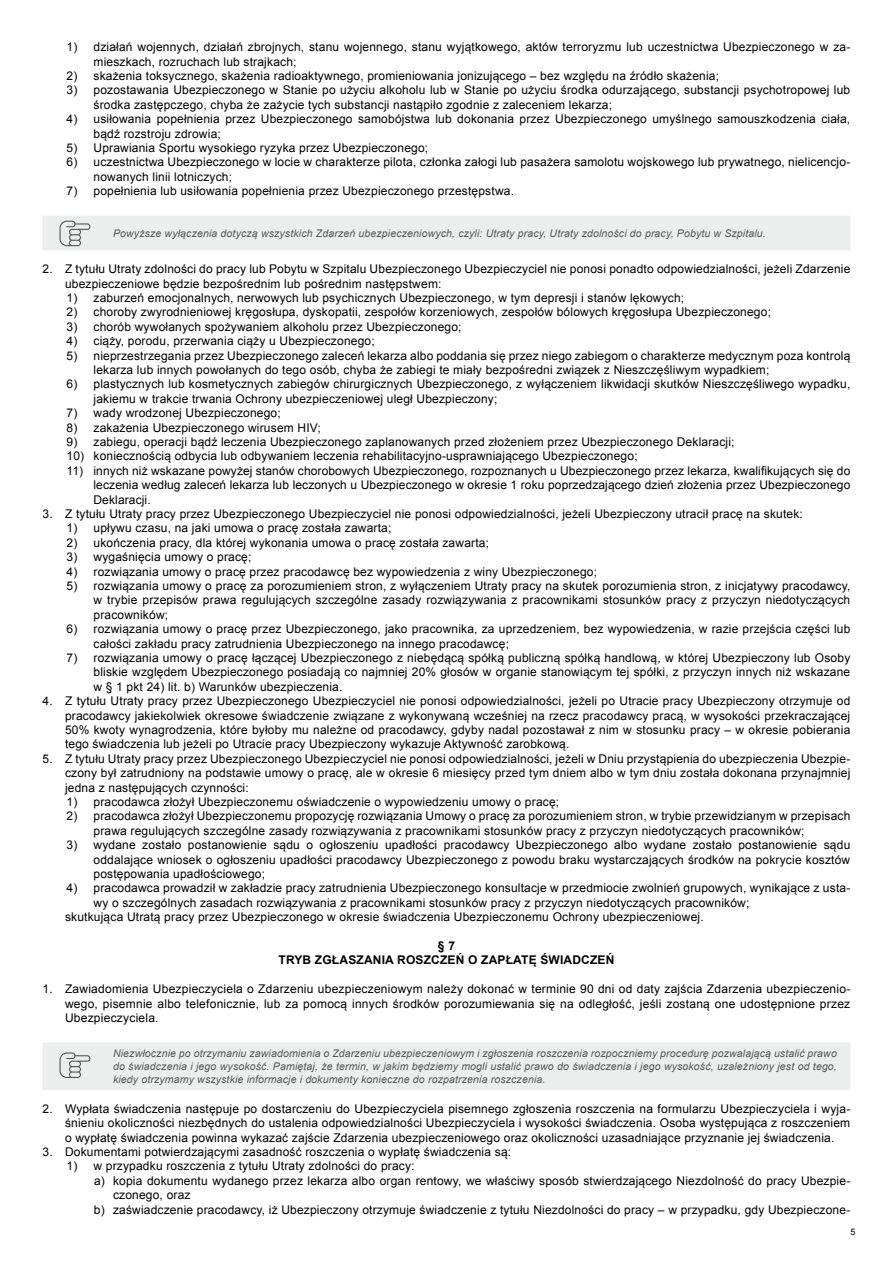
<style>
.page{position:relative;width:893px;height:1263px;background:#fff}
.page>*{position:absolute;margin:0;border:0;box-sizing:border-box;transform-origin:0 0}
.t1{font:12px/14.4px "Arial";letter-spacing:.015em;color:#000}
.t2{font:700 12px/14.4px "Arial";letter-spacing:.015em;color:#000;text-align:center}
.t3{font:italic 10.5px/13.2px "Arial";letter-spacing:.015em;color:#58585a;text-align:justify}
.t4{font:9px "Arial";color:#000}
</style>
<div class="page">
<hr style="left:43px;top:1042px;width:64px;height:2px;background:#eceded">
<hr style="left:107px;top:1042px;width:743px;height:2px;background:#eceded">
<hr style="left:43px;top:1088px;width:64px;height:2px;background:#eceded">
<hr style="left:107px;top:1088px;width:743px;height:2px;background:#eceded">
<div style="left:43px;top:216px;width:807px;height:34px;background:#eceded"></div>
<div style="left:43px;top:1044px;width:807px;height:44px;background:#eceded"></div>
<p class="t1" style="left:94px;top:40px;width:758px;text-indent:-27px">1) działań wojennych, działań zbrojnych, stanu wojennego, stanu wyjątkowego, aktów terroryzmu lub uczestnictwa Ubezpieczonego w za&shy;mieszkach, rozruchach lub strajkach;</p>
<p class="t1" style="left:67px;top:69px;width:654px">2) skażenia toksycznego, skażenia radioaktywnego, promieniowania jonizującego – bez względu na źródło skażenia;</p>
<p class="t1" style="left:94px;top:83px;width:758px;text-indent:-27px">3) pozostawania Ubezpieczonego w Stanie po użyciu alkoholu lub w Stanie po użyciu środka odurzającego, substancji psychotropowej lub środka zastępczego, chyba że zażycie tych substancji nastąpiło zgodnie z zaleceniem lekarza;</p>
<p class="t1" style="left:94px;top:112px;width:758px;text-indent:-27px">4) usiłowania popełnienia przez Ubezpieczonego samobójstwa lub dokonania przez Ubezpieczonego umyślnego samouszkodzenia ciała, bądź rozstroju zdrowia;</p>
<p class="t1" style="left:67px;top:141px;width:363px">5) Uprawiania Sportu wysokiego ryzyka przez Ubezpieczonego;</p>
<p class="t1" style="left:94px;top:155px;width:758px;text-indent:-27px">6) uczestnictwa Ubezpieczonego w locie w charakterze pilota, członka załogi lub pasażera samolotu wojskowego lub prywatnego, nielicencjo&shy;nowanych linii lotniczych;</p>
<p class="t1" style="left:67px;top:184px;width:449px">7) popełnienia lub usiłowania popełnienia przez Ubezpieczonego przestępstwa.</p>
<p class="t3" style="left:113px;top:227px;width:654px">Powyższe wyłączenia dotyczą wszystkich Zdarzeń ubezpieczeniowych, czyli: Utraty pracy, Utraty zdolności do pracy, Pobytu w Szpitalu.</p>
<p class="t1" style="left:65px;top:262px;width:787px;text-indent:-22px">2. Z tytułu Utraty zdolności do pracy lub Pobytu w Szpitalu Ubezpieczonego Ubezpieczyciel nie ponosi ponadto odpowiedzialności, jeżeli Zdarzenie ubezpieczeniowe będzie bezpośrednim lub pośrednim następstwem:</p>
<p class="t1" style="left:67px;top:291px;width:619px">1) zaburzeń emocjonalnych, nerwowych lub psychicznych Ubezpieczonego, w tym depresji i stanów lękowych;</p>
<p class="t1" style="left:67px;top:305px;width:706px">2) choroby zwyrodnieniowej kręgosłupa, dyskopatii, zespołów korzeniowych, zespołów bólowych kręgosłupa Ubezpieczonego;</p>
<p class="t1" style="left:67px;top:319px;width:397px">3) chorób wywołanych spożywaniem alkoholu przez Ubezpieczonego;</p>
<p class="t1" style="left:67px;top:334px;width:310px">4) ciąży, porodu, przerwania ciąży u Ubezpieczonego;</p>
<p class="t1" style="left:94px;top:348px;width:758px;text-indent:-27px">5) nieprzestrzegania przez Ubezpieczonego zaleceń lekarza albo poddania się przez niego zabiegom o charakterze medycznym poza kontrolą lekarza lub innych powołanych do tego osób, chyba że zabiegi te miały bezpośredni związek z Nieszczęśliwym wypadkiem;</p>
<p class="t1" style="left:94px;top:377px;width:758px;text-indent:-27px">6) plastycznych lub kosmetycznych zabiegów chirurgicznych Ubezpieczonego, z wyłączeniem likwidacji skutków Nieszczęśliwego wypadku, jakiemu w trakcie trwania Ochrony ubezpieczeniowej uległ Ubezpieczony;</p>
<p class="t1" style="left:67px;top:406px;width:216px">7) wady wrodzonej Ubezpieczonego;</p>
<p class="t1" style="left:67px;top:420px;width:256px">8) zakażenia Ubezpieczonego wirusem HIV;</p>
<p class="t1" style="left:67px;top:435px;width:670px">9) zabiegu, operacji bądź leczenia Ubezpieczonego zaplanowanych przed złożeniem przez Ubezpieczonego Deklaracji;</p>
<p class="t1" style="left:67px;top:449px;width:573px">10) koniecznością odbycia lub odbywaniem leczenia rehabilitacyjno-usprawniającego Ubezpieczonego;</p>
<p class="t1" style="left:94px;top:463px;width:758px;text-align:justify;text-indent:-27px">11) innych niż wskazane powyżej stanów chorobowych Ubezpieczonego, rozpoznanych u Ubezpieczonego przez lekarza, kwalifikujących się do leczenia według zaleceń lekarza lub leczonych u Ubezpieczonego w okresie 1 roku poprzedzającego dzień złożenia przez Ubezpieczonego Deklaracji.</p>
<p class="t1" style="left:43px;top:507px;width:762px">3. Z tytułu Utraty pracy przez Ubezpieczonego Ubezpieczyciel nie ponosi odpowiedzialności, jeżeli Ubezpieczony utracił pracę na skutek:</p>
<p class="t1" style="left:67px;top:521px;width:326px">1) upływu czasu, na jaki umowa o pracę została zawarta;</p>
<p class="t1" style="left:67px;top:535px;width:424px">2) ukończenia pracy, dla której wykonania umowa o pracę została zawarta;</p>
<p class="t1" style="left:67px;top:550px;width:186px">3) wygaśnięcia umowy o pracę;</p>
<p class="t1" style="left:67px;top:564px;width:532px">4) rozwiązania umowy o pracę przez pracodawcę bez wypowiedzenia z winy Ubezpieczonego;</p>
<p class="t1" style="left:94px;top:579px;width:758px;text-align:justify;text-indent:-27px">5) rozwiązania umowy o pracę za porozumieniem stron, z wyłączeniem Utraty pracy na skutek porozumienia stron, z inicjatywy pracodawcy, w trybie przepisów prawa regulujących szczególne zasady rozwiązywania z pracownikami stosunków pracy z przyczyn niedotyczących pracowników;</p>
<p class="t1" style="left:94px;top:622px;width:758px;text-indent:-27px">6) rozwiązania umowy o pracę przez Ubezpieczonego, jako pracownika, za uprzedzeniem, bez wypowiedzenia, w razie przejścia części lub całości zakładu pracy zatrudnienia Ubezpieczonego na innego pracodawcę;</p>
<p class="t1" style="left:94px;top:651px;width:758px;text-align:justify;text-indent:-27px">7) rozwiązania umowy o pracę łączącej Ubezpieczonego z niebędącą spółką publiczną spółką handlową, w której Ubezpieczony lub Osoby bliskie względem Ubezpieczonego posiadają co najmniej 20% głosów w organie stanowiącym tej spółki, z przyczyn innych niż wskazane w § 1 pkt 24) lit. b) Warunków ubezpieczenia.</p>
<p class="t1" style="left:65px;top:694px;width:787px;text-align:justify;text-indent:-22px">4. Z tytułu Utraty pracy przez Ubezpieczonego Ubezpieczyciel nie ponosi odpowiedzialności, jeżeli po Utracie pracy Ubezpieczony otrzymuje od pracodawcy jakiekolwiek okresowe świadczenie związane z wykonywaną wcześniej na rzecz pracodawcy pracą, w wysokości przekraczającej 50% kwoty wynagrodzenia, które byłoby mu należne od pracodawcy, gdyby nadal pozostawał z nim w stosunku pracy – w okresie pobierania tego świadczenia lub jeżeli po Utracie pracy Ubezpieczony wykazuje Aktywność zarobkową.</p>
<p class="t1" style="left:65px;top:751px;width:787px;text-align:justify;text-indent:-22px">5. Z tytułu Utraty pracy przez Ubezpieczonego Ubezpieczyciel nie ponosi odpowiedzialności, jeżeli w Dniu przystąpienia do ubezpieczenia Ubezpie&shy;czony był zatrudniony na podstawie umowy o pracę, ale w okresie 6 miesięcy przed tym dniem albo w tym dniu została dokonana przynajmniej jedna z następujących czynności:</p>
<p class="t1" style="left:67px;top:795px;width:494px">1) pracodawca złożył Ubezpieczonemu oświadczenie o wypowiedzeniu umowy o pracę;</p>
<p class="t1" style="left:94px;top:809px;width:758px;text-indent:-27px">2) pracodawca złożył Ubezpieczonemu propozycję rozwiązania Umowy o pracę za porozumieniem stron, w trybie przewidzianym w przepisach prawa regulujących szczególne zasady rozwiązywania z pracownikami stosunków pracy z przyczyn niedotyczących pracowników;</p>
<p class="t1" style="left:94px;top:838px;width:758px;text-align:justify;text-indent:-27px">3) wydane zostało postanowienie sądu o ogłoszeniu upadłości pracodawcy Ubezpieczonego albo wydane zostało postanowienie sądu oddalające wniosek o ogłoszeniu upadłości pracodawcy Ubezpieczonego z powodu braku wystarczających środków na pokrycie kosztów postępowania upadłościowego;</p>
<p class="t1" style="left:67px;top:881px;width:785px">4) pracodawca prowadził w zakładzie pracy zatrudnienia Ubezpieczonego konsultacje w przedmiocie zwolnień grupowych, wynikające z usta-</p>
<p class="t1" style="left:94px;top:895px;width:657px">wy o szczególnych zasadach rozwiązywania z pracownikami stosunków pracy z przyczyn niedotyczących pracowników;</p>
<p class="t1" style="left:65px;top:910px;width:640px">skutkująca Utratą pracy przez Ubezpieczonego w okresie świadczenia Ubezpieczonemu Ochrony ubezpieczeniowej.</p>
<p class="t2" style="left:278px;top:939px;width:337px">§ 7<br>TRYB ZGŁASZANIA ROSZCZEŃ O ZAPŁATĘ ŚWIADCZEŃ</p>
<p class="t1" style="left:65px;top:982px;width:787px;text-align:justify;text-indent:-22px">1. Zawiadomienia Ubezpieczyciela o Zdarzeniu ubezpieczeniowym należy dokonać w terminie 90 dni od daty zajścia Zdarzenia ubezpieczenio&shy;wego, pisemnie albo telefonicznie, lub za pomocą innych środków porozumiewania się na odległość, jeśli zostaną one udostępnione przez Ubezpieczyciela.</p>
<p class="t3" style="left:113px;top:1047px;width:725px">Niezwłocznie po otrzymaniu zawiadomienia o Zdarzeniu ubezpieczeniowym i zgłoszenia roszczenia rozpoczniemy procedurę pozwalającą ustalić prawo do świadczenia i jego wysokość. Pamiętaj, że termin, w jakim będziemy mogli ustalić prawo do świadczenia i jego wysokość, uzależniony jest od tego, kiedy otrzymamy wszystkie informacje i dokumenty konieczne do rozpatrzenia roszczenia.</p>
<p class="t1" style="left:65px;top:1101px;width:787px;text-align:justify;text-indent:-22px">2. Wypłata świadczenia następuje po dostarczeniu do Ubezpieczyciela pisemnego zgłoszenia roszczenia na formularzu Ubezpieczyciela i wyja&shy;śnieniu okoliczności niezbędnych do ustalenia odpowiedzialności Ubezpieczyciela i wysokości świadczenia. Osoba występująca z roszczeniem o wypłatę świadczenia powinna wykazać zajście Zdarzenia ubezpieczeniowego oraz okoliczności uzasadniające przyznanie jej świadczenia.</p>
<p class="t1" style="left:43px;top:1145px;width:470px">3. Dokumentami potwierdzającymi zasadność roszczenia o wypłatę świadczenia są:</p>
<p class="t1" style="left:67px;top:1159px;width:350px">1) w przypadku roszczenia z tytułu Utraty zdolności do pracy:</p>
<p class="t1" style="left:94px;top:1173px;width:758px">a) kopia dokumentu wydanego przez lekarza albo organ rentowy, we właściwy sposób stwierdzającego Niezdolność do pracy Ubezpie-</p>
<p class="t1" style="left:113px;top:1188px;width:79px">czonego, oraz</p>
<p class="t1" style="left:94px;top:1202px;width:758px">b) zaświadczenie pracodawcy, iż Ubezpieczony otrzymuje świadczenie z tytułu Niezdolności do pracy – w przypadku, gdy Ubezpieczone-</p>
<p class="t4" style="left:850px;top:1226px;width:7px">5</p>
</div>
